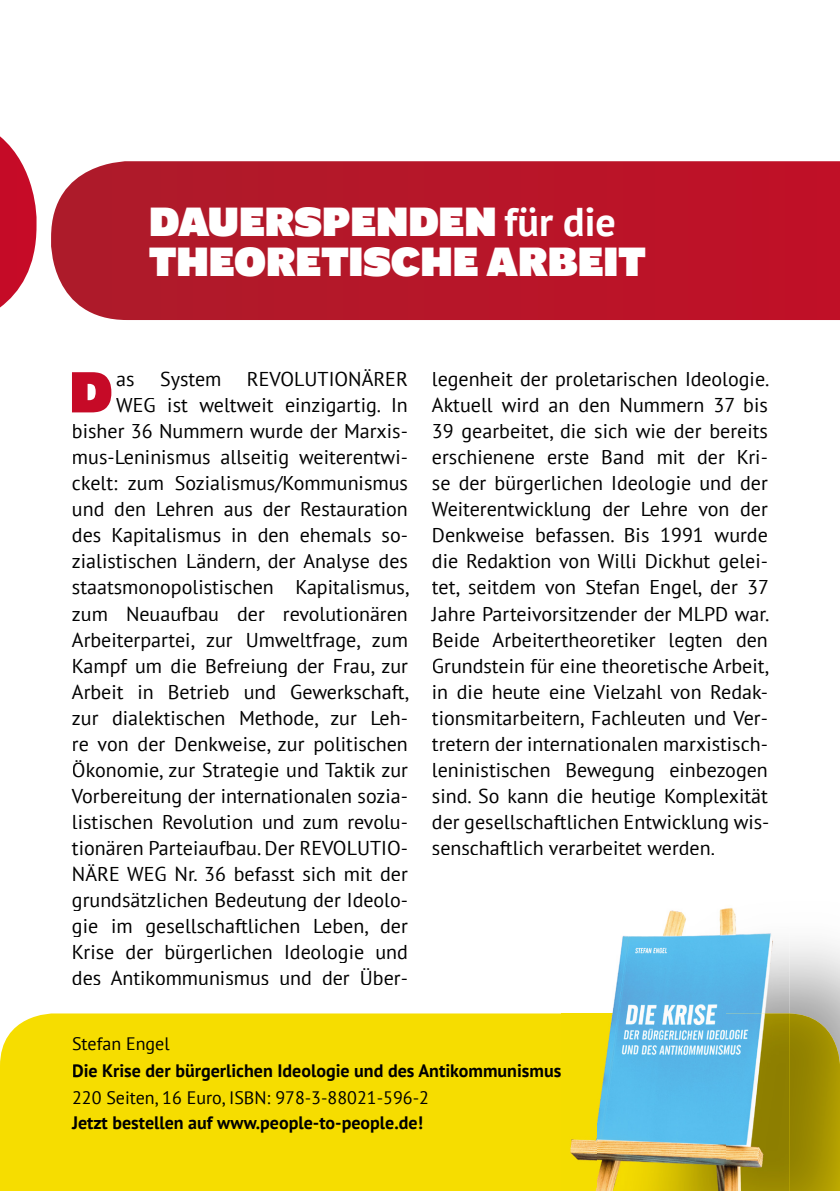
<style>
.page{position:relative;width:840px;height:1191px;background:#fff}
.page>*{position:absolute;margin:0;border:0;box-sizing:border-box;transform-origin:0 0}
.t1{font:56.6px "Shire Derbyshire";color:#c60a27}
.t2{font:40px/40px "Shire Derbyshire";color:#fff}
.t3{font:20px/26px "PT Sans";color:#000;text-align:right}
.t4{font:700 18px "PT Sans";color:#000}
.t5{font:18px "PT Sans";color:#000}
.s1{font-family:"PT Sans";font-weight:700}
</style>
<div class="page">
<svg style="left:51px;top:161px;width:788px;height:159px;background:#b81a2d"></svg>
<div style="left:1px;top:1013px;width:560px;height:178px;background:#f6dd00"></div>
<img style="left:788px;top:942px;width:51px;height:71px">
<img style="left:597px;top:1013px;width:242px;height:178px">
<img style="left:561px;top:1013px;width:36px;height:178px">
<img style="left:612px;top:908px;width:176px;height:105px">
<div style="left:73px;top:1037px;width:96px;height:16px;background:#f6dd00"></div>
<div style="left:73px;top:1064px;width:487px;height:17px;background:#f6dd00"></div>
<div style="left:73px;top:1091px;width:354px;height:16px;background:#f6dd00"></div>
<div style="left:72px;top:1116px;width:350px;height:16px;background:#f6dd00"></div>
<svg style="left:0;top:136px;width:36px;height:171px"></svg>
<img style="left:0;top:807px;width:1px;height:384px">
<h2 class="t2" style="left:149px;top:203px;width:498px">DAUERSPENDEN <span class="s1">für die<br></span>THEORETISCHE ARBEIT</h2>
<p class="t3" style="left:72px;top:366px;width:339px">REVOLUTIONÄRER<br>WEG ist weltweit einzigartig. In bisher 36 Nummern wurde der Marxis&shy;mus-Leninismus allseitig weiterentwi&shy;ckelt: zum Sozialismus/Kommunismus und den Lehren aus der Restauration des Kapitalismus in den ehemals so&shy;zialistischen Ländern, der Analyse des staatsmonopolistischen Kapitalismus, zum Neuaufbau der revolutionären Arbeiterpartei, zur Umweltfrage, zum Kampf um die Befreiung der Frau, zur Arbeit in Betrieb und Gewerkschaft, zur dialektischen Methode, zur Leh&shy;re von der Denkweise, zur politischen Ökonomie, zur Strategie und Taktik zur Vorbereitung der internationalen sozia&shy;listischen Revolution und zum revolu&shy;tio nären Parteiaufbau. Der REVOLUTIO-NÄRE WEG Nr. 36 befasst sich mit der grundsätzlichen Bedeutung der Ideolo&shy;gie im gesellschaftlichen Leben, der Krise der bürgerlichen Ideologie und des Antikommunismus und der Über-</p>
<p class="t3" style="left:431px;top:366px;width:339px;text-align:justify">legenheit der proletarischen Ideologie.<br>Aktuell wird an den Nummern 37 bis 39 gearbeitet, die sich wie der bereits erschienene erste Band mit der Kri&shy;se der bürgerlichen Ideologie und der Weiterentwicklung der Lehre von der Denkweise befassen. Bis 1991 wurde die Redaktion von Willi Dickhut gelei&shy;tet, seitdem von Stefan Engel, der 37<br>Jahre Parteivorsitzender der MLPD war.<br>Beide Arbeitertheoretiker legten den Grundstein für eine theoretische Arbeit, in die heute eine Vielzahl von Redak&shy;tionsmitarbeitern, Fachleuten und Ver&shy;tretern der internationalen marxistisch&shy;leninis tischen Bewegung einbezogen sind. So kann die heutige Komplexität der gesellschaftlichen Entwicklung wis&shy;senschaftlich verarbeitet werden.</p>
<h1 class="t1" style="left:69px;top:360px;width:44px">D</h1>
<p class="t3" style="left:116px;top:366px;width:20px">as</p>
<p class="t3" style="left:160px;top:366px;width:63px">System</p>
<p class="t5" style="left:72px;top:1032px;width:99px">Stefan Engel</p>
<p class="t4" style="left:72px;top:1059px;width:490px">Die Krise der bürgerlichen Ideologie und des Antikommunismus</p>
<p class="t5" style="left:72px;top:1086px;width:358px">220 Seiten, 16 Euro, ISBN: 978-3-88021-596-2</p>
<p class="t4" style="left:72px;top:1110px;width:352px">Jetzt bestellen auf www.people-to-people.de!</p>
</div>
